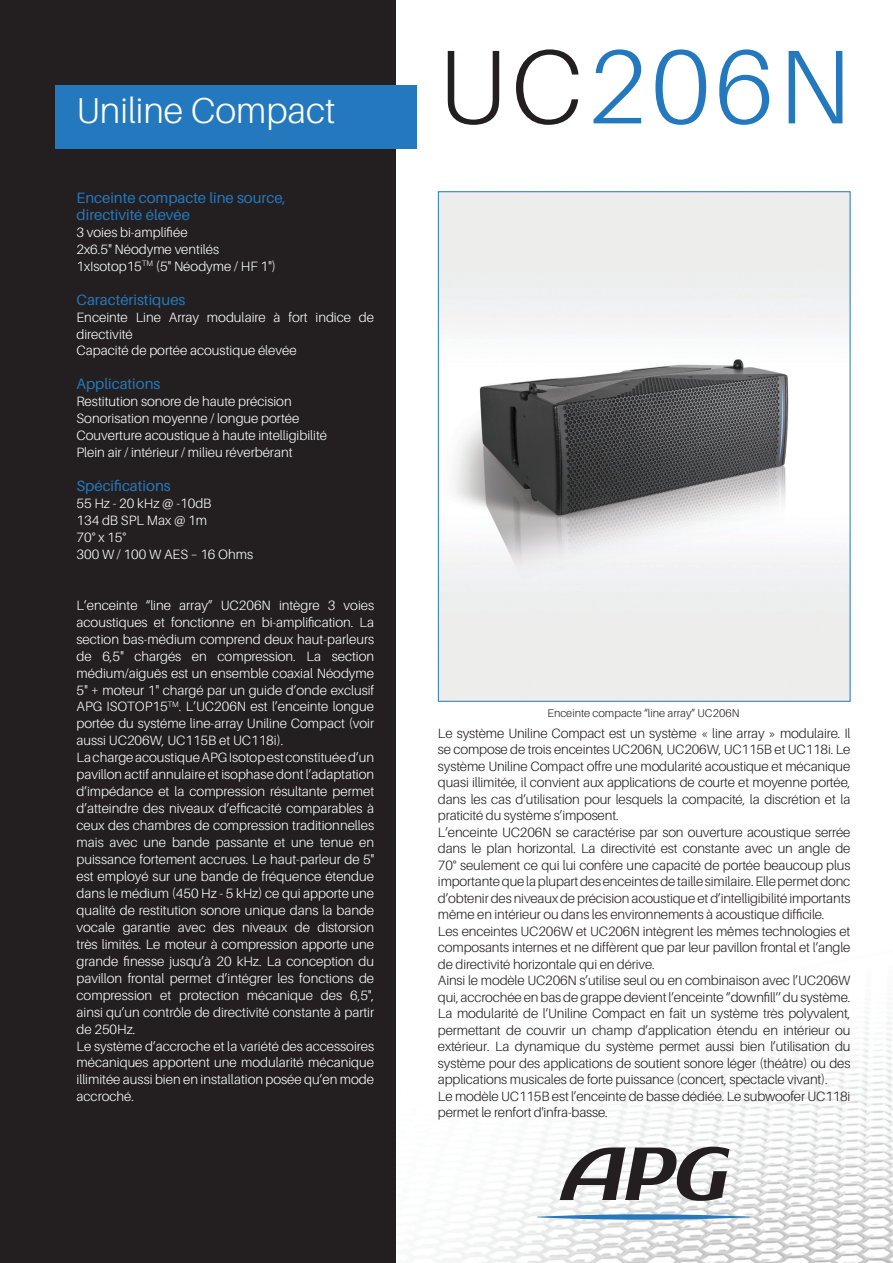
<style>
.page{position:relative;width:893px;height:1263px;background:#fff}
.page>*{position:absolute;margin:0;border:0;box-sizing:border-box;transform-origin:0 0}
.t1{font:300 105px "Aileron";letter-spacing:.045em;color:#2479be}
.t2{font:300 36px "Aileron";color:#fff}
.t3{font:15px/17px "Aileron";color:#2479be}
.t4{font:300 13.5px/17px "Aileron";color:#fff;text-align:justify}
.t5{font:300 13.5px/16.5px "Aileron";letter-spacing:-.01em;color:#231f20;text-align:justify}
.t6{font:300 11.25px "Aileron";color:#231f20}
.s1{color:#231f20}
</style>
<div class="page">
<img style="left:395px;top:808px;width:498px;height:455px">
<div style="left:0;top:0;width:395px;height:1263px;background:#231f20"></div>
<div style="left:55px;top:85px;width:362px;height:64px;background:#2479be"></div>
<svg style="left:560px;top:1147px;width:169px;height:54px"></svg>
<svg style="left:537px;top:1214px;width:213px;height:6px"></svg>
<img style="left:440px;top:193px;width:408px;height:507px">
<p class="t2" style="left:77px;top:91px;width:260px">Uniline Compact</p>
<p class="t3" style="left:77px;top:189px;width:211px">Enceinte compacte line source, directivité élevée</p>
<p class="t4" style="left:77px;top:224px;width:113px">3 voies bi-amplifiée</p>
<p class="t4" style="left:77px;top:241px;width:144px">2x6.5" Néodyme ventilés</p>
<p class="t4" style="left:77px;top:258px;width:201px">1xIsotop15<sup>TM</sup> (5" Néodyme / HF 1")</p>
<p class="t3" style="left:77px;top:291px;width:110px">Caractéristiques</p>
<p class="t4" style="left:77px;top:309px;width:299px">Enceinte Line Array modulaire à fort indice de directivité</p>
<p class="t4" style="left:77px;top:342px;width:222px">Capacité de portée acoustique élevée</p>
<p class="t3" style="left:77px;top:376px;width:85px">Applications</p>
<p class="t4" style="left:77px;top:393px;width:217px">Restitution sonore de haute précision</p>
<p class="t4" style="left:77px;top:410px;width:224px">Sonorisation moyenne / longue portée</p>
<p class="t4" style="left:77px;top:427px;width:252px">Couverture acoustique à haute intelligibilité</p>
<p class="t4" style="left:77px;top:444px;width:217px">Plein air / intérieur / milieu réverbérant</p>
<p class="t3" style="left:77px;top:478px;width:96px">Spécifications</p>
<p class="t4" style="left:77px;top:495px;width:137px">55 Hz - 20 kHz @ -10dB</p>
<p class="t4" style="left:77px;top:512px;width:132px">134 dB SPL Max @ 1m</p>
<p class="t4" style="left:77px;top:529px;width:51px">70° x 15°</p>
<p class="t4" style="left:77px;top:546px;width:178px">300 W / 100 W AES – 16 Ohms</p>
<p class="t4" style="left:77px;top:597px;width:299px">L’enceinte “line array” UC206N intègre 3 voies acoustiques et fonctionne en bi-amplification. La section bas-médium comprend deux haut-parleurs de 6,5" chargés en compression. La section médium/aiguës est un ensemble coaxial Néodyme 5" + moteur 1" chargé par un guide d’onde exclusif APG ISOTOP15<sup>TM</sup>. L’UC206N est l’enceinte longue portée du systéme line-array Uniline Compact (voir aussi UC206W, UC115B et UC118i).</p>
<p class="t4" style="left:77px;top:749px;width:299px">La charge acoustique APG Isotop est constituée d’un pavillon actif annulaire et isophase dont l’adaptation d’impédance et la compression résultante permet d’atteindre des niveaux d’efficacité comparables à ceux des chambres de compression traditionnelles mais avec une bande passante et une tenue en puissance fortement accrues. Le haut-parleur de 5" est employé sur une bande de fréquence étendue dans le médium (450 Hz - 5 kHz) ce qui apporte une qualité de restitution sonore unique dans la bande vocale garantie avec des niveaux de distorsion très limités. Le moteur à compression apporte une grande finesse jusqu’à 20 kHz. La conception du pavillon frontal permet d’intégrer les fonctions de compression et protection mécanique des 6,5", ainsi qu’un contrôle de directivité constante à partir de 250Hz.</p>
<p class="t4" style="left:77px;top:1037px;width:299px">Le système d’accroche et la variété des accessoires mécaniques apportent une modularité mécanique illimitée aussi bien en installation posée qu’en mode accroché.</p>
<p class="t1" style="left:438px;top:29px;width:414px"><span class="s1">UC</span>206N</p>
<p class="t6" style="left:547px;top:707px;width:193px">Enceinte compacte “line array” UC206N</p>
<p class="t5" style="left:438px;top:725px;width:414px">Le système Uniline Compact est un système « line array » modulaire. Il se compose de trois enceintes UC206N, UC206W, UC115B et UC118i. Le système Uniline Compact offre une modularité acoustique et mécanique quasi illimitée, il convient aux applications de courte et moyenne portée, dans les cas d’utilisation pour lesquels la compacité, la discrétion et la praticité du système s’imposent.</p>
<p class="t5" style="left:438px;top:824px;width:414px">L’enceinte UC206N se caractérise par son ouverture acoustique serrée dans le plan horizontal. La directivité est constante avec un angle de 70° seulement ce qui lui confère une capacité de portée beaucoup plus importante que la plupart des enceintes de taille similaire. Elle permet donc d’obtenir des niveaux de précision acoustique et d’intelligibilité importants même en intérieur ou dans les environnements à acoustique difficile.</p>
<p class="t5" style="left:438px;top:923px;width:414px">Les enceintes UC206W et UC206N intègrent les mêmes technologies et composants internes et ne diffèrent que par leur pavillon frontal et l’angle de directivité horizontale qui en dérive.</p>
<p class="t5" style="left:438px;top:973px;width:414px">Ainsi le modèle UC206N s’utilise seul ou en combinaison avec l’UC206W qui, accrochée en bas de grappe devient l’enceinte ‘’downfill’’ du système.<br>La modularité de l’Uniline Compact en fait un système très polyvalent, permettant de couvrir un champ d’application étendu en intérieur ou extérieur. La dynamique du système permet aussi bien l’utilisation du système pour des applications de soutient sonore léger (théâtre) ou des applications musicales de forte puissance (concert, spectacle vivant).</p>
<p class="t5" style="left:438px;top:1088px;width:414px">Le modèle UC115B est l’enceinte de basse dédiée. Le subwoofer UC118i permet le renfort d'infra-basse.</p>
</div>
